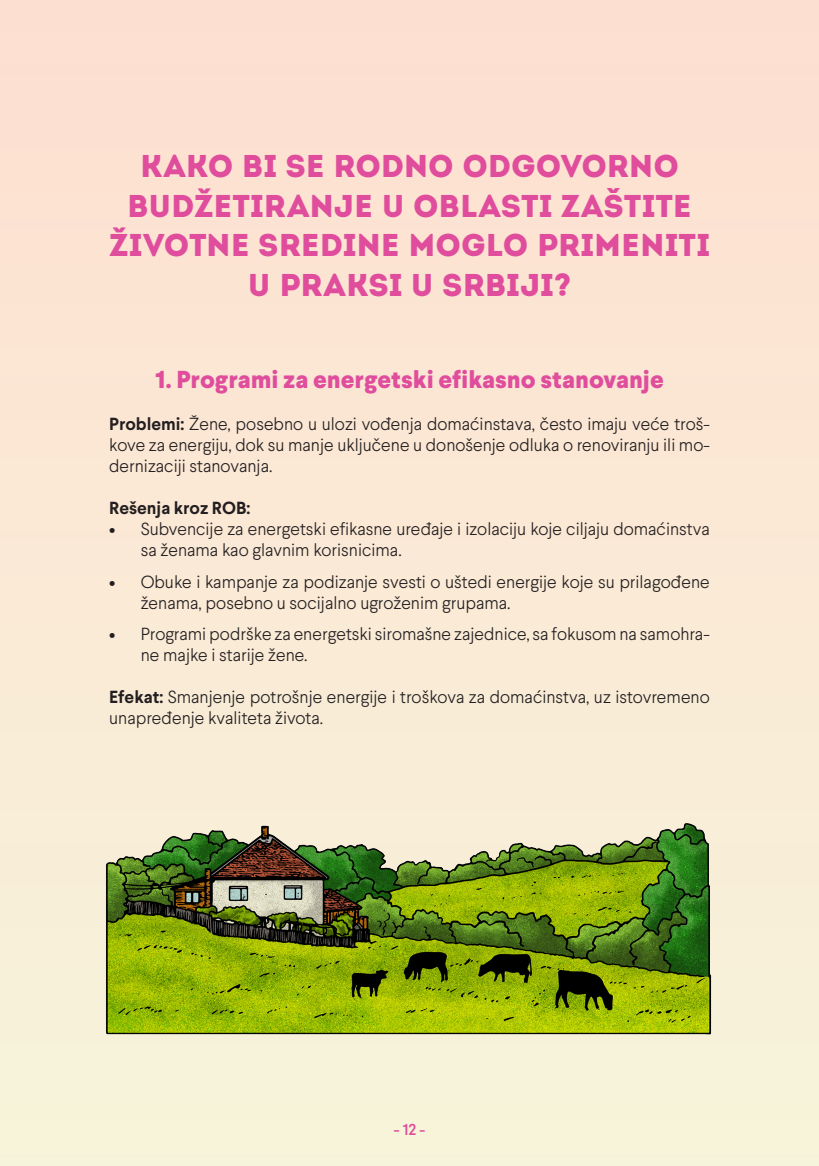
<style>
.page{position:relative;width:819px;height:1166px;background:#fff}
.page>*{position:absolute;margin:0;border:0;box-sizing:border-box;transform-origin:0 0}
.t1{font:31.5px/39.4px "Intro";color:#df4d9c;text-align:center}
.t2{font:800 24.5px "Larsseit";color:#df4d9c}
.t3{font:300 17.5px/21px "Larsseit";color:#231f20}
.t4{font:700 17.5px "Larsseit";color:#231f20}
.t5{font:500 15.75px "Larsseit";color:#df4d9c}
.s1{font-weight:700}
</style>
<div class="page">
<div style="left:0;top:0;width:819px;height:1166px;background:linear-gradient(to right,#fbe7d4,#fbe7d4)"></div>
<img style="left:88px;top:641px;width:644px;height:455px">
<p class="t1" style="left:109px;top:147px;width:602px">KAKO BI SE RODNO ODGOVORNO<br>BUDŽETIRANJE U OBLASTI ZAŠTITE<br>ŽIVOTNE SREDINE MOGLO PRIMENITI<br>U PRAKSI U SRBIJI?</p>
<p class="t2" style="left:155px;top:363px;width:510px">1. Programi za energetski efikasno stanovanje</p>
<p class="t3" style="left:109px;top:413px;width:602px;text-align:justify"><span class="s1">Problemi:</span> Žene, posebno u ulozi vođenja domaćinstava, često imaju veće troš&shy;kove za energiju, dok su manje uključene u donošenje odluka o renoviranju ili mo&shy;dernizaciji stanovanja.</p>
<p class="t4" style="left:109px;top:497px;width:143px">Rešenja kroz ROB:</p>
<p class="t3" style="left:141px;top:518px;width:570px;text-indent:-31px">• Subvencije za energetski efikasne uređaje i izolaciju koje ciljaju domaćinstva sa ženama kao glavnim korisnicima.</p>
<p class="t3" style="left:141px;top:571px;width:570px;text-indent:-31px">• Obuke i kampanje za podizanje svesti o uštedi energije koje su prilagođene ženama, posebno u socijalno ugroženim grupama.</p>
<p class="t3" style="left:141px;top:623px;width:570px;text-indent:-31px">• Programi podrške za energetski siromašne zajednice, sa fokusom na samohra&shy;ne majke i starije žene.</p>
<p class="t3" style="left:109px;top:686px;width:602px"><span class="s1">Efekat:</span> Smanjenje potrošnje energije i troškova za domaćinstva, uz istovremeno unapređenje kvaliteta života.</p>
<p class="t5" style="left:394px;top:1120px;width:33px">- 12 -</p>
</div>
